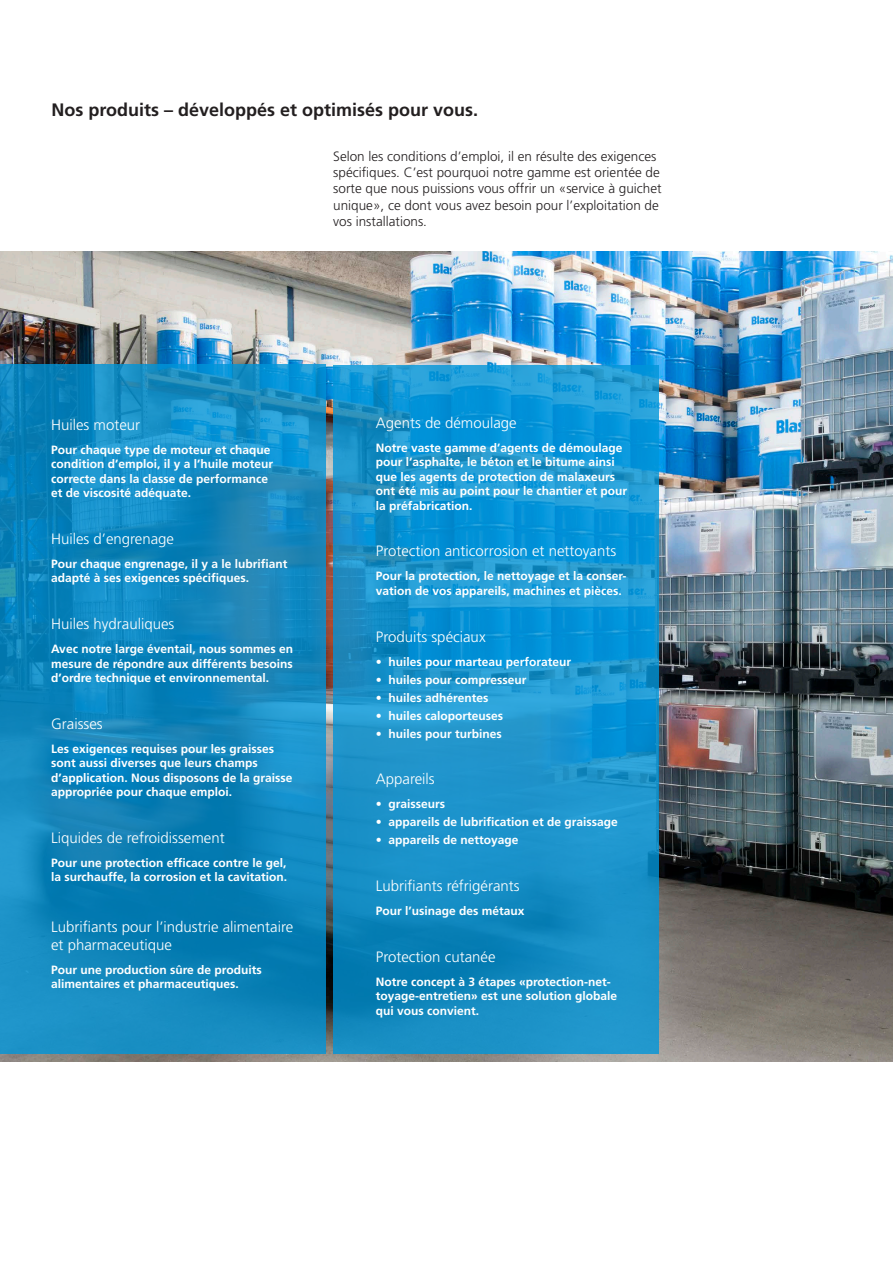
<style>
.page{position:relative;width:893px;height:1263px;background:#fff}
.page>*{position:absolute;margin:0;border:0;box-sizing:border-box;transform-origin:0 0}
.t1{font:700 18px "Frutiger LT Std";color:#231f20}
.t2{font:300 15px/18px "Frutiger LT Std";color:#fff}
.t3{font:300 13.5px/16.2px "Frutiger LT Std";color:#231f20}
.t4{font:700 12px/14.4px "Frutiger LT Std";color:#fff}
</style>
<div class="page">
<img style="left:0;top:251px;width:893px;height:810px">
<svg style="left:0;top:364px;width:326px;height:690px;background:#1086bd"></svg>
<svg style="left:333px;top:365px;width:326px;height:688px;background:#1692cc"></svg>
<p class="t1" style="left:52px;top:99px;width:428px">Nos produits – développés et optimisés pour vous.</p>
<p class="t3" style="left:333px;top:149px;width:330px">Selon les conditions d’emploi, il en résulte des exigences spécifiques. C’est pourquoi notre gamme est orientée de sorte que nous puissions vous offrir un «service à guichet unique», ce dont vous avez besoin pour l’exploitation de vos installations.</p>
<p class="t2" style="left:51px;top:416px;width:91px">Huiles moteur</p>
<p class="t4" style="left:51px;top:443px;width:224px">Pour chaque type de moteur et chaque condition d’emploi, il y a l’huile moteur correcte dans la classe de performance et de viscosité adéquate.</p>
<p class="t2" style="left:51px;top:530px;width:125px">Huiles d’engrenage</p>
<p class="t4" style="left:51px;top:557px;width:238px">Pour chaque engrenage, il y a le lubrifiant adapté à ses exigences spécifiques.</p>
<p class="t2" style="left:51px;top:615px;width:125px">Huiles hydrauliques</p>
<p class="t4" style="left:51px;top:642px;width:244px;text-align:justify">Avec notre large éventail, nous sommes en mesure de répondre aux différents besoins d’ordre technique et environnemental.</p>
<p class="t2" style="left:51px;top:715px;width:53px">Graisses</p>
<p class="t4" style="left:51px;top:741px;width:243px">Les exigences requises pour les graisses sont aussi diverses que leurs champs d’application. Nous disposons de la graisse appropriée pour chaque emploi.</p>
<p class="t2" style="left:51px;top:829px;width:175px">Liquides de refroidissement</p>
<p class="t4" style="left:51px;top:855px;width:238px">Pour une protection efficace contre le gel, la surchauffe, la corrosion et la cavitation.</p>
<p class="t2" style="left:51px;top:917px;width:244px">Lubrifiants pour l’industrie alimentaire et pharmaceutique</p>
<p class="t4" style="left:51px;top:962px;width:212px">Pour une production sûre de produits alimentaires et pharmaceutiques.</p>
<p class="t2" style="left:376px;top:414px;width:142px">Agents de démoulage</p>
<p class="t4" style="left:376px;top:441px;width:253px">Notre vaste gamme d’agents de démoulage pour l‘asphalte, le béton et le bitume ainsi que les agents de protection de malaxeurs ont été mis au point pour le chantier et pour la préfabrication.</p>
<p class="t2" style="left:376px;top:542px;width:242px">Protection anticorrosion et nettoyants</p>
<p class="t4" style="left:376px;top:569px;width:252px">Pour la protection, le nettoyage et la conser&shy;vation de vos appareils, machines et pièces.</p>
<p class="t2" style="left:376px;top:628px;width:111px">Produits spéciaux</p>
<p class="t4" style="left:376px;top:654px;width:197px">• huiles pour marteau perforateur</p>
<p class="t4" style="left:376px;top:672px;width:152px">• huiles pour compresseur</p>
<p class="t4" style="left:376px;top:690px;width:114px">• huiles adhérentes</p>
<p class="t4" style="left:376px;top:708px;width:129px">• huiles caloporteuses</p>
<p class="t4" style="left:376px;top:726px;width:128px">• huiles pour turbines</p>
<p class="t2" style="left:376px;top:770px;width:60px">Appareils</p>
<p class="t4" style="left:376px;top:797px;width:71px">• graisseurs</p>
<p class="t4" style="left:376px;top:815px;width:243px">• appareils de lubrification et de graissage</p>
<p class="t4" style="left:376px;top:833px;width:144px">• appareils de nettoyage</p>
<p class="t2" style="left:376px;top:877px;width:145px">Lubrifiants réfrigérants</p>
<p class="t4" style="left:376px;top:904px;width:150px">Pour l’usinage des métaux</p>
<p class="t2" style="left:376px;top:948px;width:121px">Protection cutanée</p>
<p class="t4" style="left:376px;top:975px;width:243px">Notre concept à 3 étapes «protection-net&shy;toyage-entretien» est une solution globale qui vous convient.</p>
</div>
